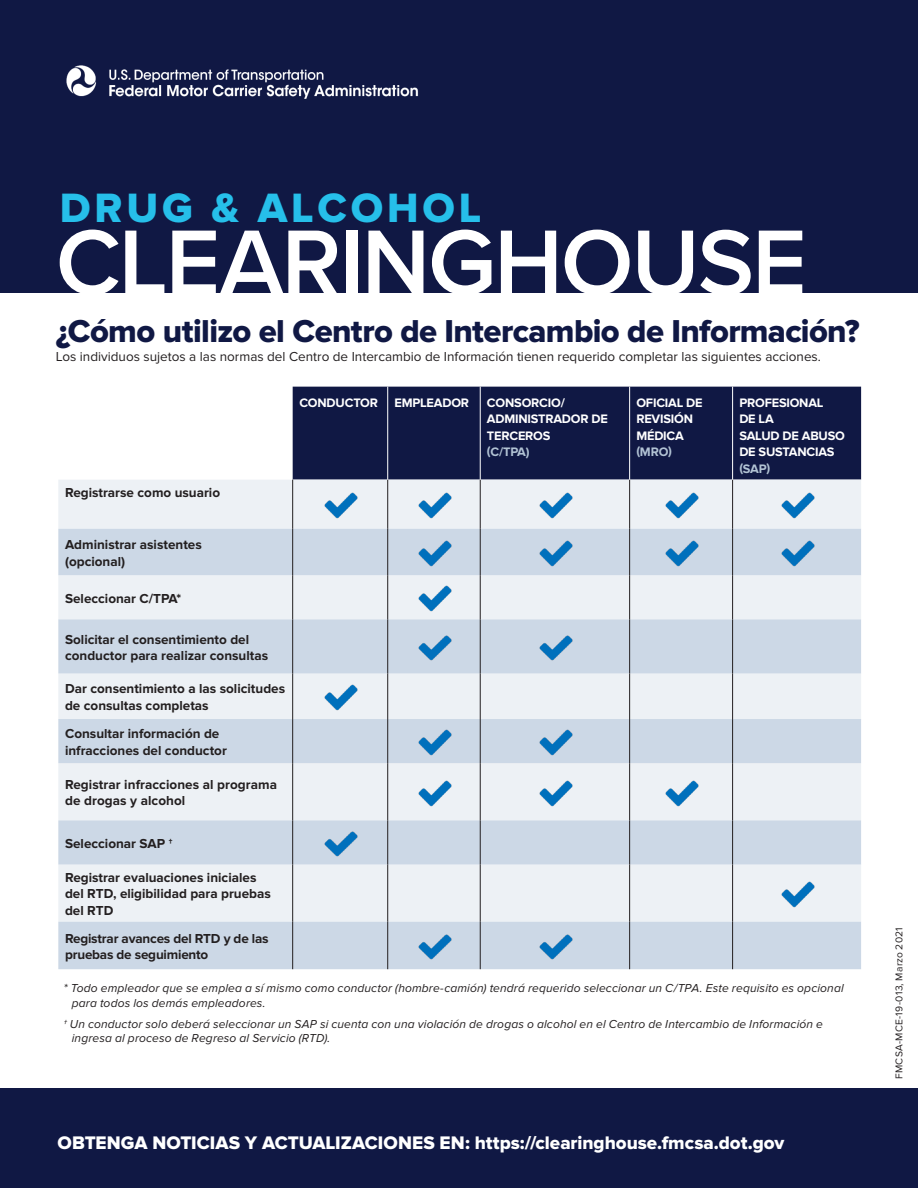
<style>
.page{position:relative;width:918px;height:1188px;background:#fff}
.page>*{position:absolute;margin:0;border:0;box-sizing:border-box;transform-origin:0 0}
.t1{font:600 95.25px "Proxima Nova";letter-spacing:-.025em;color:#fff}
.t2{font:42.45px "Proxima Nova Extrabld";letter-spacing:.09em;color:#26bfea}
.t3{font:32.85px "Proxima Nova Extrabld";letter-spacing:-.02em;color:#101844}
.t4{font:18.9px "Proxima Nova Extrabld";color:#fff}
.cell_-_BT{font:700 13.5px/16.5px "Proxima Nova";color:#231f20}
.t5{font:13.5px "Proxima Nova";color:#231f20}
.cell_-_BT-2{font:700 12.75px/16.5px "Proxima Nova";letter-spacing:-.015em;color:#fff}
.footnote{font:italic 12px/14.4px "Proxima Nova";letter-spacing:.01em;color:#231f20}
.t6{font:10.2px "Proxima Nova";letter-spacing:.025em;color:#231f20}
.s1{color:#b2c3d4}
</style>
<div class="page">
<div style="left:0;top:0;width:918px;height:293px;background:#101844"></div>
<div style="left:0;top:1089px;width:918px;height:99px;background:#101844"></div>
<div style="left:293px;top:387px;width:568px;height:93px;background:#101844"></div>
<div style="left:58px;top:480px;width:803px;height:49px;background:#edf1f5"></div>
<svg style="left:58px;top:529px;width:803px;height:440px;background:#dbe3ec"></svg>
<hr style="left:480px;top:529px;width:1px;height:46px;background:#231f20">
<hr style="left:629px;top:529px;width:1px;height:46px;background:#231f20">
<hr style="left:480px;top:619px;width:1px;height:55px;background:#231f20">
<hr style="left:629px;top:619px;width:1px;height:55px;background:#231f20">
<hr style="left:480px;top:719px;width:1px;height:44px;background:#231f20">
<hr style="left:629px;top:719px;width:1px;height:44px;background:#231f20">
<hr style="left:480px;top:820px;width:1px;height:45px;background:#231f20">
<hr style="left:629px;top:820px;width:1px;height:45px;background:#231f20">
<hr style="left:480px;top:922px;width:1px;height:47px;background:#231f20">
<hr style="left:629px;top:922px;width:1px;height:47px;background:#231f20">
<hr style="left:387px;top:480px;width:1px;height:49px;background:#231f20">
<hr style="left:629px;top:480px;width:1px;height:49px;background:#231f20">
<hr style="left:480px;top:575px;width:1px;height:44px;background:#231f20">
<hr style="left:629px;top:575px;width:1px;height:44px;background:#231f20">
<hr style="left:480px;top:673px;width:1px;height:46px;background:#231f20">
<hr style="left:629px;top:673px;width:1px;height:46px;background:#231f20">
<hr style="left:387px;top:763px;width:1px;height:57px;background:#231f20">
<hr style="left:629px;top:763px;width:1px;height:57px;background:#231f20">
<hr style="left:387px;top:865px;width:1px;height:57px;background:#231f20">
<hr style="left:629px;top:865px;width:1px;height:57px;background:#231f20">
<hr style="left:292px;top:480px;width:1px;height:49px;background:#231f20">
<hr style="left:292px;top:529px;width:1px;height:46px;background:#231f20">
<hr style="left:387px;top:529px;width:1px;height:46px;background:#231f20">
<hr style="left:292px;top:575px;width:1px;height:44px;background:#231f20">
<hr style="left:387px;top:575px;width:1px;height:44px;background:#231f20">
<hr style="left:292px;top:619px;width:1px;height:55px;background:#231f20">
<hr style="left:387px;top:619px;width:1px;height:55px;background:#231f20">
<hr style="left:292px;top:673px;width:1px;height:46px;background:#231f20">
<hr style="left:387px;top:673px;width:1px;height:46px;background:#231f20">
<hr style="left:292px;top:719px;width:1px;height:44px;background:#231f20">
<hr style="left:387px;top:719px;width:1px;height:44px;background:#231f20">
<hr style="left:292px;top:763px;width:1px;height:57px;background:#231f20">
<hr style="left:292px;top:820px;width:1px;height:45px;background:#231f20">
<hr style="left:387px;top:820px;width:1px;height:45px;background:#231f20">
<hr style="left:292px;top:865px;width:1px;height:57px;background:#231f20">
<hr style="left:292px;top:922px;width:1px;height:47px;background:#231f20">
<hr style="left:387px;top:922px;width:1px;height:47px;background:#231f20">
<hr style="left:480px;top:480px;width:1px;height:49px;background:#231f20">
<hr style="left:480px;top:763px;width:1px;height:57px;background:#231f20">
<hr style="left:480px;top:865px;width:1px;height:57px;background:#231f20">
<hr style="left:480px;top:387px;width:1px;height:93px;background:#fff">
<hr style="left:629px;top:387px;width:1px;height:93px;background:#fff">
<hr style="left:732px;top:480px;width:1px;height:49px;background:#231f20">
<hr style="left:732px;top:575px;width:1px;height:44px;background:#231f20">
<hr style="left:732px;top:673px;width:1px;height:46px;background:#231f20">
<hr style="left:732px;top:763px;width:1px;height:57px;background:#231f20">
<hr style="left:732px;top:865px;width:1px;height:57px;background:#231f20">
<hr style="left:732px;top:529px;width:1px;height:46px;background:#231f20">
<hr style="left:732px;top:619px;width:1px;height:55px;background:#231f20">
<hr style="left:732px;top:719px;width:1px;height:44px;background:#231f20">
<hr style="left:732px;top:820px;width:1px;height:45px;background:#231f20">
<hr style="left:732px;top:922px;width:1px;height:47px;background:#231f20">
<hr style="left:387px;top:387px;width:1px;height:93px;background:#fff">
<hr style="left:732px;top:387px;width:1px;height:93px;background:#fff">
<img style="left:322px;top:489px;width:36px;height:31px">
<img style="left:416px;top:489px;width:36px;height:31px">
<img style="left:537px;top:489px;width:36px;height:31px">
<img style="left:663px;top:489px;width:36px;height:31px">
<img style="left:779px;top:489px;width:36px;height:31px">
<img style="left:416px;top:537px;width:36px;height:30px">
<img style="left:537px;top:537px;width:36px;height:30px">
<img style="left:663px;top:537px;width:36px;height:30px">
<img style="left:779px;top:537px;width:36px;height:30px">
<img style="left:416px;top:582px;width:36px;height:31px">
<img style="left:416px;top:631px;width:36px;height:31px">
<img style="left:537px;top:631px;width:36px;height:31px">
<img style="left:322px;top:681px;width:36px;height:31px">
<img style="left:416px;top:726px;width:36px;height:30px">
<img style="left:537px;top:726px;width:36px;height:30px">
<img style="left:416px;top:776px;width:36px;height:31px">
<img style="left:537px;top:776px;width:36px;height:31px">
<img style="left:663px;top:776px;width:36px;height:31px">
<img style="left:322px;top:827px;width:36px;height:31px">
<img style="left:779px;top:878px;width:36px;height:30px">
<img style="left:416px;top:930px;width:36px;height:31px">
<img style="left:537px;top:930px;width:36px;height:31px">
<img style="left:66px;top:65px;width:353px;height:34px">
<h1 class="t2" style="left:60px;top:183px;width:423px">DRUG &amp; ALCOHOL</h1>
<h1 class="t1" style="left:56px;top:191px;width:753px">CLEARINGHOUSE</h1>
<h2 class="t3" style="left:56px;top:312px;width:805px">¿Cómo utilizo el Centro de Intercambio de Información?</h2>
<h3 class="t5" style="left:56px;top:349px;width:767px">Los individuos sujetos a las normas del Centro de Intercambio de Información tienen requerido completar las siguientes acciones.</h3>
<p class="cell_-_BT" style="left:65px;top:485px;width:157px">Registrarse como usuario</p>
<p class="cell_-_BT-2" style="left:299px;top:395px;width:80px">CONDUCTOR</p>
<p class="cell_-_BT-2" style="left:394px;top:395px;width:76px">EMPLEADOR</p>
<p class="cell_-_BT-2" style="left:487px;top:395px;width:122px">CONSORCIO/<br>ADMINISTRADOR DE<br>TERCEROS<br><span class="s1">(C/TPA)</span></p>
<p class="cell_-_BT-2" style="left:636px;top:395px;width:68px">OFICIAL DE<br>REVISIÓN<br>MÉDICA <span class="s1">(MRO)</span></p>
<p class="cell_-_BT-2" style="left:739px;top:395px;width:107px">PROFESIONAL<br>DE LA<br>SALUD DE ABUSO<br>DE SUSTANCIAS <span class="s1">(SAP)</span></p>
<p class="cell_-_BT" style="left:65px;top:537px;width:138px">Administrar asistentes (opcional)</p>
<p class="cell_-_BT" style="left:65px;top:590px;width:118px">Seleccionar C/TPA*</p>
<p class="cell_-_BT" style="left:65px;top:631px;width:205px">Solicitar el consentimiento del conductor para realizar consultas</p>
<p class="cell_-_BT" style="left:65px;top:681px;width:222px">Dar consentimiento a las solicitudes de consultas completas</p>
<p class="cell_-_BT" style="left:65px;top:726px;width:163px">Consultar información de infracciones del conductor</p>
<p class="cell_-_BT" style="left:65px;top:776px;width:214px">Registrar infracciones al programa de drogas y alcohol</p>
<p class="cell_-_BT" style="left:65px;top:835px;width:109px">Seleccionar SAP †</p>
<p class="cell_-_BT" style="left:65px;top:870px;width:207px">Registrar evaluaciones iniciales del RTD, eligibilidad para pruebas del RTD</p>
<p class="cell_-_BT" style="left:65px;top:930px;width:205px">Registrar avances del RTD y de las pruebas de seguimiento</p>
<p class="footnote" style="left:72px;top:981px;width:774px;text-indent:-8px">* Todo empleador que se emplea a sí mismo como conductor (hombre-camión) tendrá requerido seleccionar un C/TPA. Este requisito es opcional para todos los demás empleadores.</p>
<p class="footnote" style="left:72px;top:1017px;width:753px;text-indent:-8px">† Un conductor solo deberá seleccionar un SAP si cuenta con una violación de drogas o alcohol en el Centro de Intercambio de Información e ingresa al proceso de Regreso al Servicio (RTD).</p>
<h4 class="t4" style="left:58px;top:1132px;width:728px">OBTENGA NOTICIAS Y ACTUALIZACIONES EN: https://clearinghouse.fmcsa.dot.gov</h4>
<p class="t6" style="left:893px;top:1079px;width:153px;rotate:-90deg">FMCSA-MCE-19-013, Marzo 2021</p>
</div>
